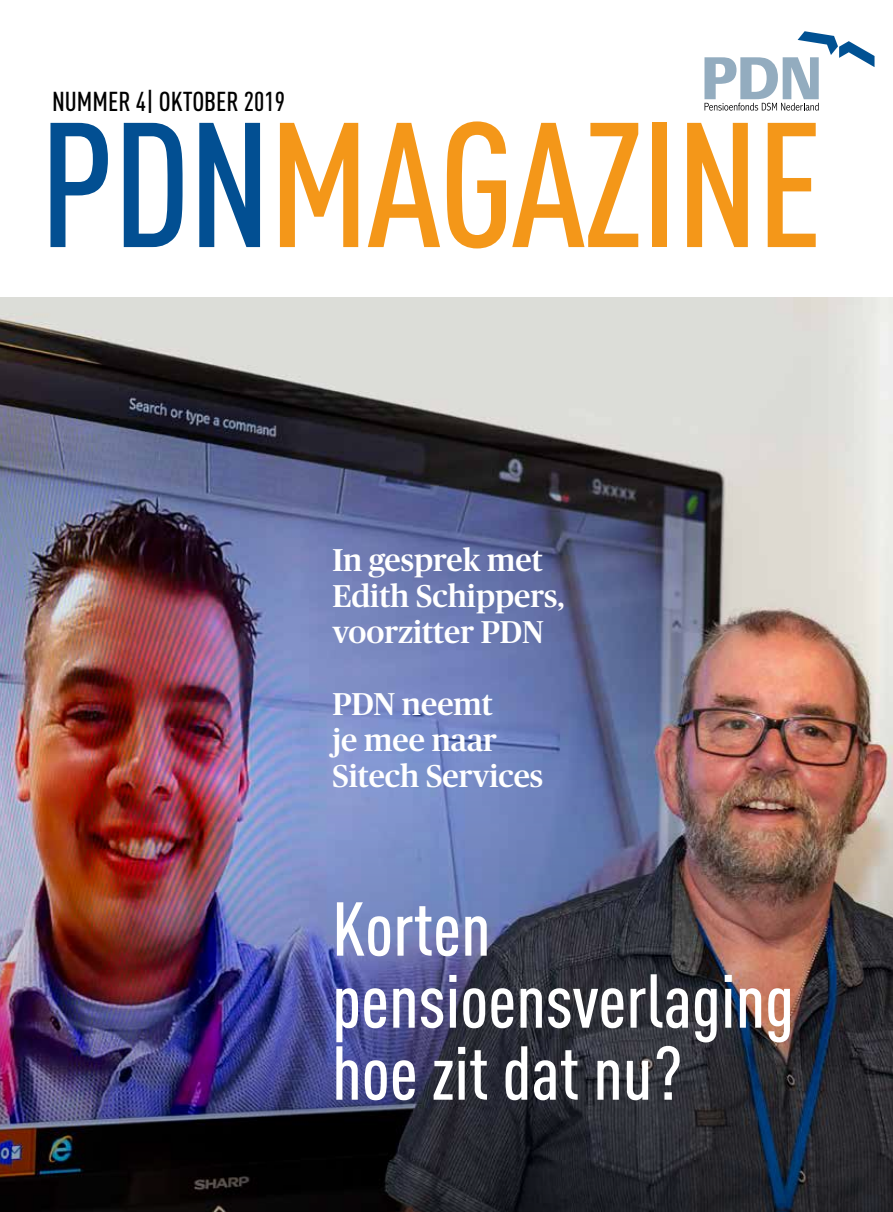
<style>
.page{position:relative;width:893px;height:1212px;background:#fff}
.page>*{position:absolute;margin:0;border:0;box-sizing:border-box;transform-origin:0 0}
.t1{font:500 condensed 174.45px "DINOT";letter-spacing:-.015em;color:#f49719}
.t2{font:500 condensed 75px/72px "DINOT";color:#fff}
.t3{font:500 31.5px/36px "Publico";color:#fff}
.t4{font:500 condensed 27px "DINOT";color:#000}
.s1{color:#024f92}
</style>
<div class="page">
<img style="left:0;top:298px;width:893px;height:458px">
<svg style="left:704px;top:31px;width:170px;height:80px"></svg>
<img style="left:0;top:756px;width:893px;height:456px">
<p class="t4" style="left:52px;top:83px;width:234px">NUMMER 4| OKTOBER 2019</p>
<h1 class="t1" style="left:39px;top:65px;width:785px"><span class="s1">PDN</span>MAGAZINE</h1>
<p class="t3" style="left:332px;top:542px;width:234px">In gesprek met<br>Edith Schippers, voorzitter PDN</p>
<p class="t3" style="left:332px;top:686px;width:212px">PDN neemt<br>je mee naar<br>Sitech Services</p>
<h2 class="t2" style="left:332px;top:889px;width:464px">Korten pensioensverlaging hoe zit dat nu?</h2>
</div>
